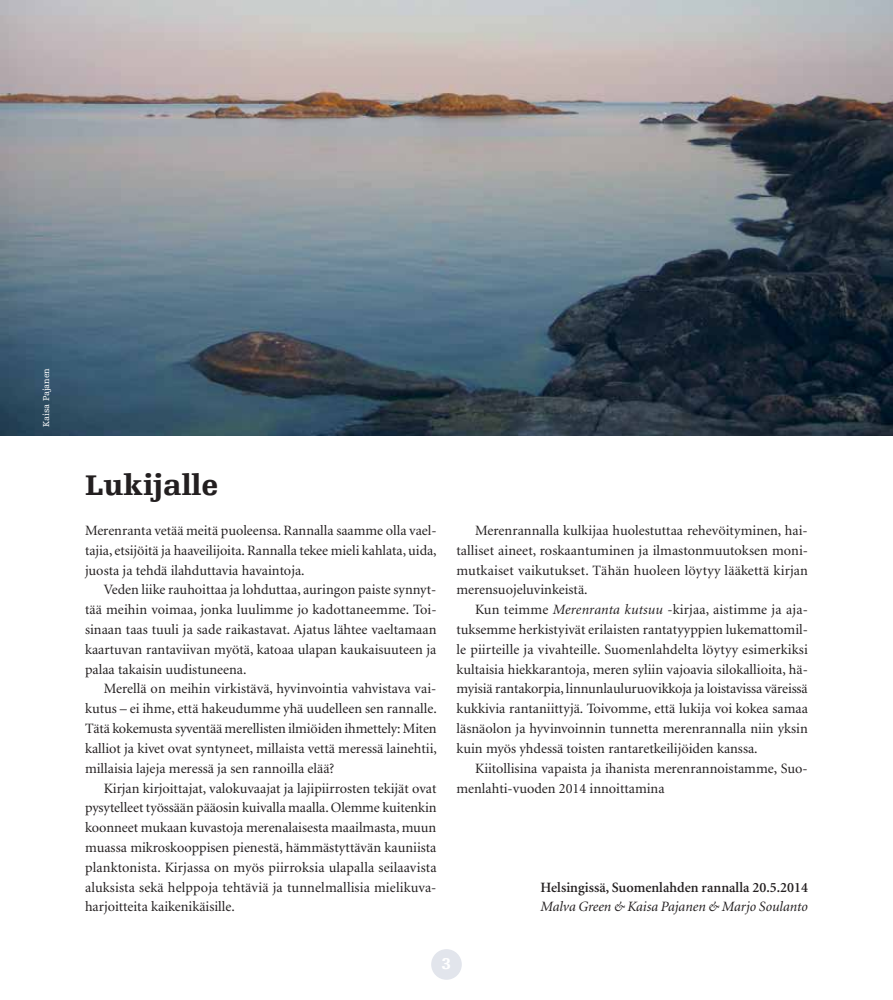
<style>
.page{position:relative;width:893px;height:1000px;background:#fff}
.page>*{position:absolute;margin:0;border:0;box-sizing:border-box;transform-origin:0 0}
.t1{font:900 30px "Egyptienne F";color:#231f20}
.t2{font:900 16.5px "Egyptienne F";color:#fff}
.t3{font:14.25px/19.8px "Minion";color:#231f20;text-align:justify}
.t4{font:600 14.25px "Minion";color:#231f20}
.t5{font:italic 14.25px "Minion";color:#231f20}
.t6{font:9px "Egyptienne F";color:#fff}
.s1{font-style:italic}
</style>
<div class="page">
<div style="left:431px;top:948px;width:31px;height:31px;background:#e2e5ec;border-radius:50%"></div>
<img style="left:0;top:0;width:893px;height:435px">
<p class="t6" style="left:41px;top:427px;width:61px;rotate:-90deg">Kaisa Pajanen</p>
<h1 class="t1" style="left:85px;top:468px;width:135px">Lukijalle</h1>
<p class="t3" style="left:85px;top:521px;width:353px">Merenranta vetää meitä puoleensa. Rannalla saamme olla vael&shy;tajia, etsijöitä ja haaveilijoita. Rannalla tekee mieli kahlata, uida, juosta ja tehdä ilahduttavia havaintoja.</p>
<p class="t3" style="left:85px;top:580px;width:353px;text-indent:19px">Veden liike rauhoittaa ja lohduttaa, auringon paiste synnyt&shy;tää meihin voimaa, jonka luulimme jo kadottaneemme. Toi&shy;sinaan taas tuuli ja sade raikastavat. Ajatus lähtee vaeltamaan kaartuvan rantaviivan myötä, katoaa ulapan kaukaisuuteen ja palaa takaisin uudistuneena.</p>
<p class="t3" style="left:85px;top:679px;width:353px;text-indent:19px">Merellä on meihin virkistävä, hyvinvointia vahvistava vai&shy;kutus – ei ihme, että hakeudumme yhä uudelleen sen rannalle.<br>Tätä kokemusta syventää merellisten ilmiöiden ihmettely: Miten kalliot ja kivet ovat syntyneet, millaista vettä meressä lainehtii, millaisia lajeja meressä ja sen rannoilla elää?</p>
<p class="t3" style="left:85px;top:778px;width:353px;text-indent:19px">Kirjan kirjoittajat, valokuvaajat ja lajipiirrosten tekijät ovat pysytelleet työssään pääosin kuivalla maalla. Olemme kuitenkin koonneet mukaan kuvastoja merenalaisesta maailmasta, muun muassa mikroskooppisen pienestä, hämmästyttävän kauniista planktonista. Kirjassa on myös piirroksia ulapalla seilaavista aluksista sekä helppoja tehtäviä ja tunnelmallisia mielikuva&shy;harjoitteita kaikenikäisille.</p>
<p class="t3" style="left:456px;top:521px;width:353px;text-indent:19px">Merenrannalla kulkijaa huolestuttaa rehevöityminen, hai&shy;talliset aineet, roskaantuminen ja ilmastonmuutoksen moni&shy;mutkaiset vaikutukset. Tähän huoleen löytyy lääkettä kirjan merensuojeluvinkeistä.</p>
<p class="t3" style="left:456px;top:600px;width:353px;text-indent:19px">Kun teimme <span class="s1">Merenranta kutsuu</span> -kirjaa, aistimme ja aja&shy;tuksemme herkistyivät erilaisten rantatyyppien lukemattomil&shy;le piirteille ja vivahteille. Suomenlahdelta löytyy esimerkiksi kultaisia hiekkarantoja, meren syliin vajoavia silokallioita, hä&shy;myisiä rantakorpia, linnunlauluruovikkoja ja loistavissa väreissä kukkivia rantaniittyjä. Toivomme, että lukija voi kokea samaa läsnäolon ja hyvinvoinnin tunnetta merenrannalla niin yksin kuin myös yhdessä toisten rantaretkeilijöiden kanssa.</p>
<p class="t3" style="left:456px;top:758px;width:353px;text-indent:19px">Kiitollisina vapaista ja ihanista merenrannoistamme, Suo&shy;menlahti-vuoden 2014 innoittamina</p>
<p class="t4" style="left:540px;top:879px;width:269px">Helsingissä, Suomenlahden rannalla 20.5.2014</p>
<p class="t5" style="left:540px;top:899px;width:269px">Malva Green &amp; Kaisa Pajanen &amp; Marjo Soulanto</p>
<p class="t2" style="left:442px;top:954px;width:11px">3</p>
</div>
